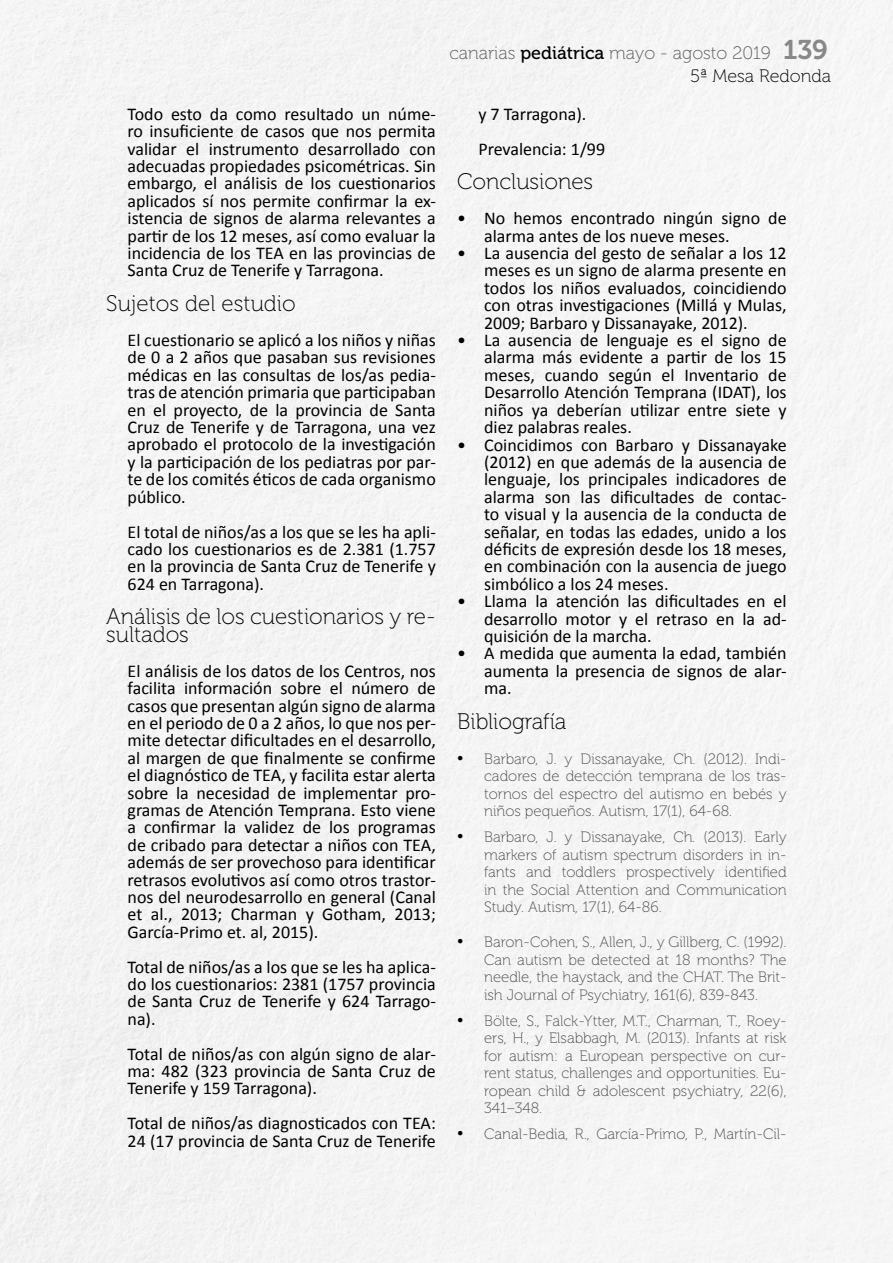
<style>
.page{position:relative;width:893px;height:1263px;background:#fff}
.page>*{position:absolute;margin:0;border:0;box-sizing:border-box;transform-origin:0 0}
.t1{font:22.5px/17.4px "Museo 100";color:#000}
.t2{font:18px/17.4px "Calibri";color:#000;text-align:justify}
.t3{font:18px "Museo 100";color:#58585a}
.t4{font:18px "Museo 100";color:#000}
.t5{font:15px/17.4px "Museo 100";color:#4b4b4d;text-align:justify}
.s1{font-family:"Museo 500";color:#000}
.s2{font-family:"Museo 700";font-size:27px;color:#87888a}
.s3{font-family:"Times New Roman";font-size:18px;color:#000}
</style>
<div class="page">
<p class="t2" style="left:128px;top:104px;width:310px">Todo esto da como resultado un núme&shy;ro insuficiente de casos que nos permita validar el instrumento desarrollado con adecuadas propiedades psicométricas. Sin embargo, el análisis de los cuestionarios aplicados sí nos permite confirmar la ex&shy;istencia de signos de alarma relevantes a partir de los 12 meses, así como evaluar la incidencia de los TEA en las provincias de Santa Cruz de Tenerife y Tarragona.</p>
<p class="t1" style="left:106px;top:295px;width:191px">Sujetos del estudio</p>
<p class="t2" style="left:128px;top:330px;width:310px">El cuestionario se aplicó a los niños y niñas de 0 a 2 años que pasaban sus revisiones médicas en las consultas de los/as pedia&shy;tras de atención primaria que participaban en el proyecto, de la provincia de Santa Cruz de Tenerife y de Tarragona, una vez aprobado el protocolo de la investigación y la participación de los pediatras por par&shy;te de los comités éticos de cada organismo público.</p>
<p class="t2" style="left:128px;top:522px;width:310px">El total de niños/as a los que se les ha apli&shy;cado los cuestionarios es de 2.381 (1.757 en la provincia de Santa Cruz de Tenerife y 624 en Tarragona).</p>
<p class="t1" style="left:106px;top:609px;width:331px">Análisis de los cuestionarios y re&shy;sultados</p>
<p class="t2" style="left:128px;top:661px;width:310px">El análisis de los datos de los Centros, nos facilita información sobre el número de casos que presentan algún signo de alarma en el periodo de 0 a 2 años, lo que nos per&shy;mite detectar dificultades en el desarrollo, al margen de que finalmente se confirme el diagnóstico de TEA, y facilita estar alerta sobre la necesidad de implementar pro&shy;gramas de Atención Temprana. Esto viene a confirmar la validez de los programas de cribado para detectar a niños con TEA, además de ser provechoso para identificar retrasos evolutivos así como otros trastor&shy;nos del neurodesarrollo en general (Canal et al., 2013; Charman y Gotham, 2013; García-Primo et. al, 2015).</p>
<p class="t2" style="left:128px;top:957px;width:310px">Total de niños/as a los que se les ha aplica&shy;do los cuestionarios: 2381 (1757 provincia de Santa Cruz de Tenerife y 624 Tarrago&shy;na).</p>
<p class="t2" style="left:128px;top:1044px;width:310px">Total de niños/as con algún signo de alar&shy;ma: 482 (323 provincia de Santa Cruz de Tenerife y 159 Tarragona).</p>
<p class="t2" style="left:128px;top:1114px;width:310px">Total de niños/as diagnosticados con TEA:<br>24 (17 provincia de Santa Cruz de Tenerife</p>
<p class="t3" style="left:449px;top:43px;width:380px">canarias <span class="s1">pediátrica</span> mayo - agosto 2019 <span class="s2">139</span></p>
<p class="t4" style="left:690px;top:66px;width:142px">5ª Mesa Redonda</p>
<p class="t2" style="left:478px;top:96px;width:128px;line-height:34.8px">y 7 Tarragona).<br>Prevalencia: 1/99</p>
<p class="t1" style="left:457px;top:174px;width:138px">Conclusiones</p>
<p class="t2" style="left:484px;top:209px;width:304px;text-indent:-27px">• No hemos encontrado ningún signo de alarma antes de los nueve meses.</p>
<p class="t2" style="left:484px;top:243px;width:304px;text-indent:-27px">• La ausencia del gesto de señalar a los 12 meses es un signo de alarma presente en todos los niños evaluados, coincidiendo con otras investigaciones (Millá y Mulas, 2009; Barbaro y Dissanayake, 2012).</p>
<p class="t2" style="left:484px;top:331px;width:304px;text-indent:-27px">• La ausencia de lenguaje es el signo de alarma más evidente a partir de los 15 meses, cuando según el Inventario de Desarrollo Atención Temprana (IDAT), los niños ya deberían utilizar entre siete y diez palabras reales.</p>
<p class="t2" style="left:484px;top:435px;width:304px;text-indent:-27px">• Coincidimos con Barbaro y Dissanayake (2012) en que además de la ausencia de lenguaje, los principales indicadores de alarma son las dificultades de contac&shy;to visual y la ausencia de la conducta de señalar, en todas las edades, unido a los déficits de expresión desde los 18 meses, en combinación con la ausencia de juego simbólico a los 24 meses.</p>
<p class="t2" style="left:484px;top:592px;width:304px;text-indent:-27px">• Llama la atención las dificultades en el desarrollo motor y el retraso en la ad&shy;quisición de la marcha.</p>
<p class="t2" style="left:484px;top:644px;width:304px;text-indent:-27px">• A medida que aumenta la edad, también aumenta la presencia de signos de alar&shy;ma.</p>
<p class="t1" style="left:457px;top:713px;width:111px">Bibliografía</p>
<p class="t5" style="left:484px;top:750px;width:304px;text-indent:-27px"><span class="s3">•</span> Barbaro, J. y Dissanayake, Ch. (2012). Indi&shy;cadores de detección temprana de los tras&shy;tornos del espectro del autismo en bebés y niños pequeños. Autism, 17(1), 64-68.</p>
<p class="t5" style="left:484px;top:829px;width:304px;text-indent:-27px"><span class="s3">•</span> Barbaro, J. y Dissanayake, Ch. (2013). Early markers of autism spectrum disorders in in&shy;fants and toddlers prospectively identified in the Social Attention and Communication Study. Autism, 17(1), 64-86.</p>
<p class="t5" style="left:484px;top:934px;width:304px;text-indent:-27px"><span class="s3">•</span> Baron-Cohen, S., Allen, J., y Gillberg, C. (1992).<br>Can autism be detected at 18 months? The needle, the haystack, and the CHAT. The Brit&shy;ish Journal of Psychiatry, 161(6), 839-843.</p>
<p class="t5" style="left:484px;top:1012px;width:304px;text-indent:-27px"><span class="s3">•</span> Bölte, S., Falck-Ytter, M.T., Charman, T., Roey&shy;ers, H., y Elsabbagh, M. (2013). Infants at risk for autism: a European perspective on cur&shy;rent status, challenges and opportunities. Eu&shy;ropean child &amp; adolescent psychiatry, 22(6), 341–348.</p>
<p class="t5" style="left:457px;top:1126px;width:331px"><span class="s3">•</span> Canal-Bedia, R., García-Primo, P., Martín-Cil-</p>
</div>
